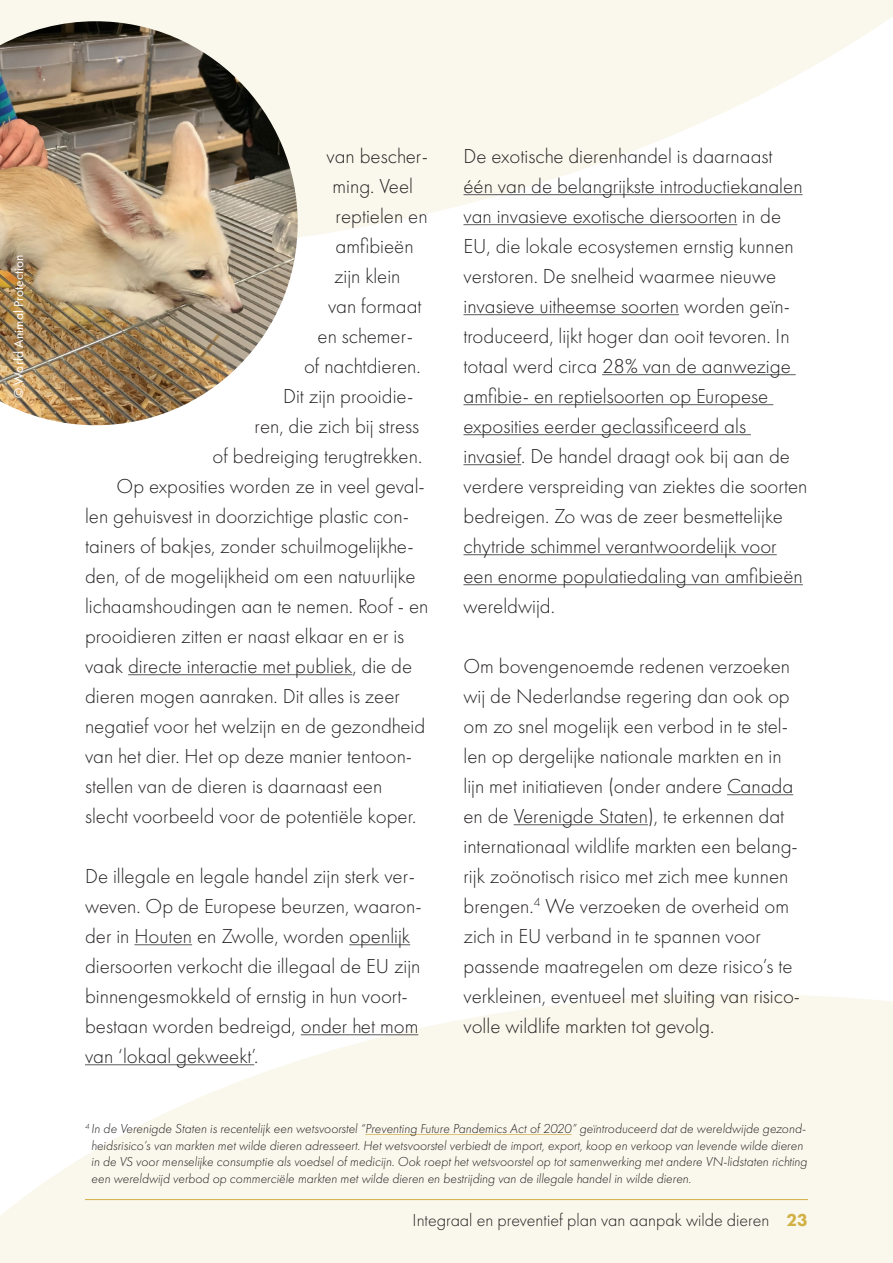
<style>
.page{position:relative;width:893px;height:1263px;background:#fff}
.page>*{position:absolute;margin:0;border:0;box-sizing:border-box;transform-origin:0 0}
.t1{font:300 21px/30px "Futura PT";color:#231f20}
.t2{font:300 18px "Futura PT";color:#231f20}
.t3{font:italic 300 13.5px/16.5px "Futura PT";color:#231f20}
.WAP_body_copy{font:13.5px "Futura PT";letter-spacing:.01em;color:#fff}
.s1{font-weight:800;color:#d1b044}
</style>
<div class="page">
<svg style="left:0;top:994px;width:893px;height:269px;fill:#faf7ec"></svg>
<svg style="left:0;top:0;width:893px;height:316px;fill:#faf7ec"></svg>
<hr style="left:85px;top:1199px;width:723px;height:1px;background:#d1b044">
<hr style="left:128px;top:674px;width:224px;height:1px;background:#6c6d70">
<hr style="left:134px;top:944px;width:58px;height:1px;background:#6c6d70">
<hr style="left:349px;top:944px;width:61px;height:1px;background:#6c6d70">
<hr style="left:301px;top:1034px;width:117px;height:1px;background:#6c6d70">
<hr style="left:85px;top:1064px;width:169px;height:1px;background:#6c6d70">
<hr style="left:463px;top:194px;width:340px;height:1px;background:#6c6d70">
<hr style="left:463px;top:224px;width:274px;height:1px;background:#6c6d70">
<hr style="left:463px;top:314px;width:216px;height:1px;background:#6c6d70">
<hr style="left:602px;top:374px;width:194px;height:1px;background:#6c6d70">
<hr style="left:463px;top:404px;width:310px;height:1px;background:#6c6d70">
<hr style="left:463px;top:434px;width:288px;height:1px;background:#6c6d70">
<hr style="left:463px;top:464px;width:58px;height:1px;background:#6c6d70">
<hr style="left:463px;top:554px;width:314px;height:1px;background:#6c6d70">
<hr style="left:463px;top:584px;width:340px;height:1px;background:#6c6d70">
<hr style="left:727px;top:794px;width:66px;height:1px;background:#6c6d70">
<hr style="left:514px;top:824px;width:134px;height:1px;background:#6c6d70">
<img style="left:0;top:21px;width:298px;height:404px">
<hr style="left:365px;top:1134px;width:207px;height:1px;background:#ddc37a">
<h1 class="WAP_body_copy" style="left:11px;top:398px;width:146px;rotate:-90deg">© World Animal Protection</h1>
<p class="t1" style="left:327px;top:141px;width:103px">van bescher-</p>
<p class="t1" style="left:333px;top:171px;width:82px">ming. Veel</p>
<p class="t1" style="left:336px;top:201px;width:94px">reptielen en</p>
<p class="t1" style="left:336px;top:231px;width:80px">amfibieën</p>
<p class="t1" style="left:334px;top:261px;width:68px">zijn klein</p>
<p class="t1" style="left:328px;top:291px;width:95px">van formaat</p>
<p class="t1" style="left:318px;top:321px;width:97px">en schemer-</p>
<p class="t1" style="left:304px;top:351px;width:118px">of nachtdieren.</p>
<p class="t1" style="left:283px;top:381px;width:132px">Dit zijn prooidie-</p>
<p class="t1" style="left:255px;top:411px;width:166px">ren, die zich bij stress</p>
<p class="t1" style="left:213px;top:441px;width:211px">of bedreiging terugtrekken.</p>
<p class="t1" style="left:117px;top:471px;width:310px">Op exposities worden ze in veel geval-</p>
<p class="t1" style="left:85px;top:501px;width:326px">len gehuisvest in doorzichtige plastic con-</p>
<p class="t1" style="left:85px;top:531px;width:330px">tainers of bakjes, zonder schuilmogelijkhe-</p>
<p class="t1" style="left:85px;top:561px;width:332px">den, of de mogelijkheid om een natuurlijke</p>
<p class="t1" style="left:85px;top:591px;width:345px">lichaamshoudingen aan te nemen. Roof - en</p>
<p class="t1" style="left:85px;top:621px;width:321px">prooidieren zitten er naast elkaar en er is</p>
<p class="t1" style="left:85px;top:651px;width:329px">vaak directe interactie met publiek, die de</p>
<p class="t1" style="left:85px;top:681px;width:316px">dieren mogen aanraken. Dit alles is zeer</p>
<p class="t1" style="left:85px;top:711px;width:342px">negatief voor het welzijn en de gezondheid</p>
<p class="t1" style="left:85px;top:741px;width:329px">van het dier. Het op deze manier tentoon-</p>
<p class="t1" style="left:85px;top:771px;width:299px">stellen van de dieren is daarnaast een</p>
<p class="t1" style="left:85px;top:801px;width:333px">slecht voorbeeld voor de potentiële koper.</p>
<p class="t1" style="left:85px;top:861px;width:338px">De illegale en legale handel zijn sterk ver&shy;weven. Op de Europese beurzen, waaron&shy;der in Houten en Zwolle, worden openlijk diersoorten verkocht die illegaal de EU zijn binnengesmokkeld of ernstig in hun voort&shy;bestaan worden bedreigd, onder het mom van ‘lokaal gekweekt’.</p>
<p class="t1" style="left:463px;top:141px;width:345px">De exotische dierenhandel is daarnaast<br>één van de belangrijkste introductiekanalen van invasieve exotische diersoorten in de EU, die lokale ecosystemen ernstig kunnen verstoren. De snelheid waarmee nieuwe invasieve uitheemse soorten worden geïn&shy;troduceerd, lijkt hoger dan ooit tevoren. In totaal werd circa 28% van de aanwezige amfibie- en reptielsoorten op Europese exposities eerder geclassificeerd als invasief. De handel draagt ook bij aan de verdere verspreiding van ziektes die soorten bedreigen. Zo was de zeer besmettelijke chytride schimmel verantwoordelijk voor een enorme populatiedaling van amfibieën wereldwijd.</p>
<p class="t1" style="left:463px;top:651px;width:338px">Om bovengenoemde redenen verzoeken wij de Nederlandse regering dan ook op om zo snel mogelijk een verbod in te stel&shy;len op dergelijke nationale markten en in lijn met initiatieven (onder andere Canada en de Verenigde Staten), te erkennen dat internationaal wildlife markten een belang&shy;rijk zoönotisch risico met zich mee kunnen brengen.<sup>4</sup> We verzoeken de overheid om zich in EU verband in te spannen voor passende maatregelen om deze risico’s te verkleinen, eventueel met sluiting van risico&shy;volle wildlife markten tot gevolg.</p>
<p class="t3" style="left:91px;top:1120px;width:718px;text-indent:-6px"><sup>4</sup> In de Verenigde Staten is recentelijk een wetsvoorstel “Preventing Future Pandemics Act of 2020” geïntroduceerd dat de wereldwijde gezond&shy;heidsrisico’s van markten met wilde dieren adresseert. Het wetsvoorstel verbiedt de import, export, koop en verkoop van levende wilde dieren in de VS voor menselijke consumptie als voedsel of medicijn. Ook roept het wetsvoorstel op tot samenwerking met andere VN-lidstaten richting een wereldwijd verbod op commerciële markten met wilde dieren en bestrijding van de illegale handel in wilde dieren.</p>
<p class="t2" style="left:413px;top:1209px;width:397px">Integraal en preventief plan van aanpak wilde dieren <span class="s1">23</span></p>
</div>
